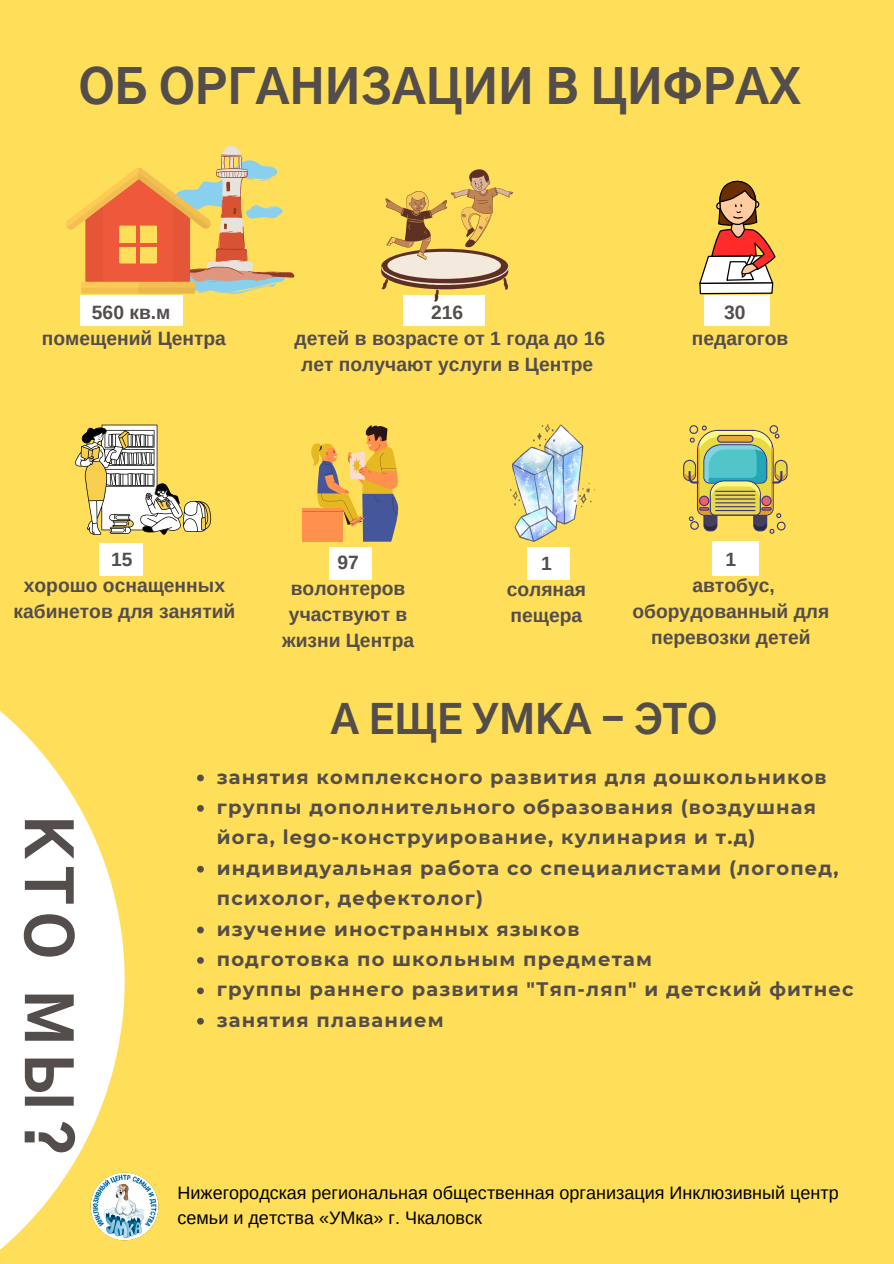
<style>
.page{position:relative;width:894px;height:1264px;background:#fff}
.page>*{position:absolute;margin:0;border:0;box-sizing:border-box;transform-origin:0 0}
.t1{font:800 62.1px "Gothic A1";color:#534d4b}
.t2{font:800 47.25px "Gothic A1";color:#534d4b}
.t3{font:800 39.75px "Gothic A1";color:#534d4b}
.t4{font:700 19.5px/30.5px "Montserrat";letter-spacing:.06em;color:#534d4b}
.t5{font:700 19.2px/26px "Arimo";color:#534d4b;text-align:center}
.t6{font:18px/24.8px "Arimo";color:#000}
</style>
<div class="page">
<div style="left:0;top:0;width:893px;height:1263px;background:#ffde59"></div>
<div style="left:704px;top:296px;width:65px;height:30px;background:#fff"></div>
<svg style="left:0;top:711px;width:125px;height:539px;fill:#fff"></svg>
<img style="left:89px;top:1171px;width:70px;height:70px">
<svg style="left:699px;top:180px;width:76px;height:114px"></svg>
<svg style="left:75px;top:424px;width:136px;height:111px"></svg>
<img style="left:510px;top:424px;width:82px;height:117px">
<svg style="left:66px;top:144px;width:228px;height:150px"></svg>
<svg style="left:683px;top:425px;width:104px;height:109px"></svg>
<svg style="left:302px;top:425px;width:96px;height:116px"></svg>
<div style="left:403px;top:296px;width:81px;height:30px;background:#fff"></div>
<svg style="left:381px;top:169px;width:132px;height:132px"></svg>
<div style="left:80px;top:296px;width:102px;height:30px;background:#fff"></div>
<div style="left:99px;top:543px;width:43px;height:33px;background:#fff"></div>
<div style="left:527px;top:547px;width:43px;height:33px;background:#fff"></div>
<div style="left:712px;top:540px;width:46px;height:35px;background:#fff"></div>
<div style="left:329px;top:547px;width:42px;height:32px;background:#fff"></div>
<svg style="left:197px;top:774px;width:7px;height:7px"></svg>
<svg style="left:197px;top:805px;width:7px;height:6px"></svg>
<svg style="left:197px;top:865px;width:7px;height:7px"></svg>
<svg style="left:197px;top:926px;width:7px;height:7px"></svg>
<svg style="left:197px;top:957px;width:7px;height:6px"></svg>
<svg style="left:197px;top:987px;width:7px;height:7px"></svg>
<svg style="left:197px;top:1017px;width:7px;height:7px"></svg>
<p class="t2" style="left:79px;top:66px;width:723px">ОБ ОРГАНИЗАЦИИ В ЦИФРАХ</p>
<p class="t5" style="left:92px;top:300px;width:80px">560 кв.м</p>
<p class="t5" style="left:42px;top:325px;width:186px">помещений Центра</p>
<p class="t5" style="left:431px;top:300px;width:34px">216</p>
<p class="t5" style="left:294px;top:325px;width:312px">детей в возрасте от 1 года до 16 лет получают услуги в Центре</p>
<p class="t5" style="left:723px;top:300px;width:23px">30</p>
<p class="t5" style="left:691px;top:325px;width:98px">педагогов</p>
<p class="t5" style="left:111px;top:546px;width:23px">15</p>
<p class="t5" style="left:13px;top:572px;width:223px">хорошо оснащенных кабинетов для занятий</p>
<p class="t5" style="left:337px;top:550px;width:23px">97</p>
<p class="t5" style="left:282px;top:575px;width:134px">волонтеров участвуют в жизни Центра</p>
<p class="t5" style="left:541px;top:550px;width:12px">1</p>
<p class="t5" style="left:506px;top:576px;width:81px;text-align:left">соляная пещера</p>
<p class="t5" style="left:725px;top:546px;width:12px">1</p>
<p class="t5" style="left:632px;top:572px;width:198px">автобус, оборудованный для перевозки детей</p>
<p class="t3" style="left:331px;top:702px;width:387px">А ЕЩЕ УМКА - ЭТО</p>
<p class="t1" style="left:74px;top:815px;width:342px;rotate:90deg">КТО МЫ?</p>
<p class="t4" style="left:217px;top:761px;width:611px">занятия комплексного развития для дошкольников</p>
<p class="t4" style="left:217px;top:791px;width:600px">группы дополнительного образования (воздушная йога, lego-конструирование, кулинария и т.д)</p>
<p class="t4" style="left:217px;top:852px;width:623px">индивидуальная работа со специалистами (логопед, психолог, дефектолог)</p>
<p class="t4" style="left:217px;top:913px;width:364px">изучение иностранных языков</p>
<p class="t4" style="left:217px;top:943px;width:436px">подготовка по школьным предметам</p>
<p class="t4" style="left:217px;top:974px;width:638px">группы раннего развития "Тяп-ляп" и детский фитнес</p>
<p class="t4" style="left:217px;top:1004px;width:228px">занятия плаванием</p>
<p class="t6" style="left:177px;top:1180px;width:662px">Нижегородская региональная общественная организация Инклюзивный центр семьи и детства «УМка» г. Чкаловск</p>
</div>
